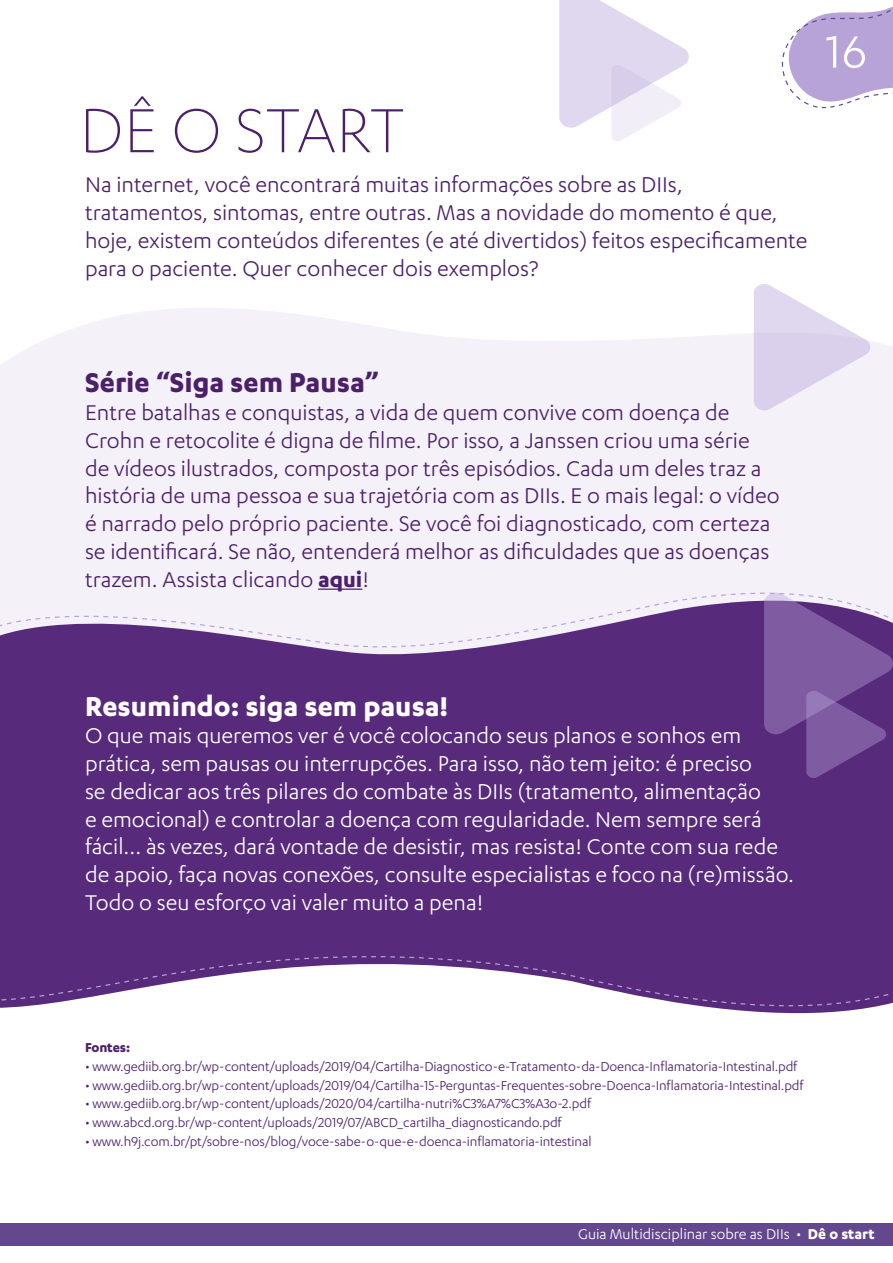
<style>
.page{position:relative;width:893px;height:1263px;background:#fff}
.page>*{position:absolute;margin:0;border:0;box-sizing:border-box;transform-origin:0 0}
.t1{font:300 72.3px "Karbon";color:#4c2069}
.t2{font:52.5px "Karbon";color:#fff}
.t3{font:700 31.5px "Karbon";color:#fff}
.t4{font:700 31.5px "Karbon";color:#4c2069}
.t5{font:24.75px/27.8px "Karbon";color:#4c2069}
.t6{font:24.75px/27.8px "Karbon";color:#fff}
.t7{font:16.5px "Karbon";color:#fff}
.t8{font:15px "Karbon";letter-spacing:-.01em;color:#4c2069}
.t9{font:700 15px "Karbon";letter-spacing:-.01em;color:#4c2069}
.s1{font-weight:700}
</style>
<div class="page">
<div style="left:0;top:308px;width:893px;height:282px;background:#f4f1f9"></div>
<svg style="left:0;top:594px;width:331px;height:4px"></svg>
<svg style="left:0;top:976px;width:560px;height:32px"></svg>
<svg style="left:569px;top:976px;width:324px;height:38px"></svg>
<svg style="left:0;top:598px;width:893px;height:378px;background:#663c87"></svg>
<hr style="left:318px;top:588px;width:44px;height:2px;background:#4c2069">
<svg style="left:781px;top:6px;width:112px;height:102px"></svg>
<div style="left:0;top:1223px;width:893px;height:23px;background:#63488e"></div>
<svg style="left:688px;top:585px;width:205px;height:193px;background:#765197"></svg>
<svg style="left:754px;top:284px;width:118px;height:126px"></svg>
<svg style="left:559px;top:0;width:130px;height:141px"></svg>
<p class="t1" style="left:79px;top:91px;width:326px">DÊ O START</p>
<p class="t5" style="left:85px;top:170px;width:724px">Na internet, você encontrará muitas informações sobre as DIIs, tratamentos, sintomas, entre outras. Mas a novidade do momento é que, hoje, existem conteúdos diferentes (e até divertidos) feitos especificamente para o paciente. Quer conhecer dois exemplos?</p>
<p class="t2" style="left:826px;top:23px;width:43px">16</p>
<p class="t4" style="left:85px;top:365px;width:295px">Série “Siga sem Pausa”</p>
<p class="t5" style="left:85px;top:398px;width:696px">Entre batalhas e conquistas, a vida de quem convive com doença de Crohn e retocolite é digna de filme. Por isso, a Janssen criou uma série de vídeos ilustrados, composta por três episódios. Cada um deles traz a história de uma pessoa e sua trajetória com as DIIs. E o mais legal: o vídeo é narrado pelo próprio paciente. Se você foi diagnosticado, com certeza se identificará. Se não, entenderá melhor as dificuldades que as doenças trazem. Assista clicando <span class="s1">aqui</span>!</p>
<p class="t3" style="left:85px;top:688px;width:364px">Resumindo: siga sem pausa!</p>
<p class="t6" style="left:85px;top:721px;width:710px">O que mais queremos ver é você colocando seus planos e sonhos em prática, sem pausas ou interrupções. Para isso, não tem jeito: é preciso<br>se dedicar aos três pilares do combate às DIIs (tratamento, alimentação<br>e emocional) e controlar a doença com regularidade. Nem sempre será fácil... às vezes, dará vontade de desistir, mas resista! Conte com sua rede de apoio, faça novas conexões, consulte especialistas e foco na (re)missão.<br>Todo o seu esforço vai valer muito a pena!</p>
<p class="t9" style="left:85px;top:1039px;width:47px">Fontes:</p>
<p class="t8" style="left:85px;top:1058px;width:714px">• www.gediib.org.br/wp-content/uploads/2019/04/Cartilha-Diagnostico-e-Tratamento-da-Doenca-Inflamatoria-Intestinal.pdf</p>
<p class="t8" style="left:85px;top:1077px;width:720px">• www.gediib.org.br/wp-content/uploads/2019/04/Cartilha-15-Perguntas-Frequentes-sobre-Doenca-Inflamatoria-Intestinal.pdf</p>
<p class="t8" style="left:85px;top:1095px;width:508px">• www.gediib.org.br/wp-content/uploads/2020/04/cartilha-nutri%C3%A7%C3%A3o-2.pdf</p>
<p class="t8" style="left:85px;top:1114px;width:478px">• www.abcd.org.br/wp-content/uploads/2019/07/ABCD_cartilha_diagnosticando.pdf</p>
<p class="t8" style="left:85px;top:1133px;width:508px">• www.h9j.com.br/pt/sobre-nos/blog/voce-sabe-o-que-e-doenca-inflamatoria-intestinal</p>
<p class="t7" style="left:578px;top:1225px;width:298px">Guia Multidisciplinar sobre as DIIs • <span class="s1">Dê o start</span></p>
</div>
